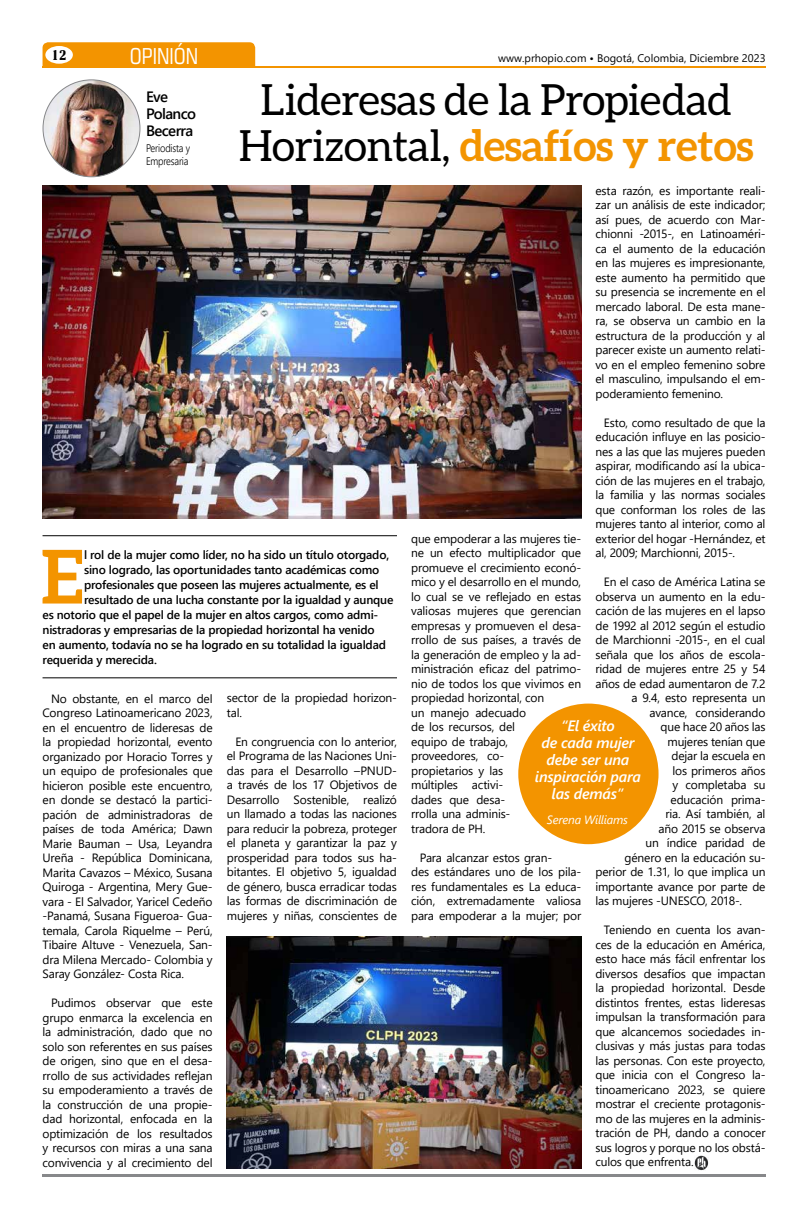
<style>
.page{position:relative;width:794px;height:1219px;background:#fff}
.page>*{position:absolute;margin:0;border:0;box-sizing:border-box;transform-origin:0 0}
.t1{font:700 74.2px "Aleo";color:#f39400}
.t2{font:43px/46px "Aleo";letter-spacing:-.01em;color:#000;text-align:center}
.t3{font:condensed 22px "Square 721 BT";color:#fff}
.t4{font:italic 600 15px/17px "Segoe UI";letter-spacing:-.015em;color:#fff;text-align:center}
.t5{font:600 15px/17px "Segoe UI";letter-spacing:-.04em;color:#000}
.t6{font:700 condensed 14px "Melior BQ";color:#000}
.t7{font:12px/14.5px "Segoe UI";letter-spacing:-.015em;color:#000;text-align:justify}
.t8{font:600 12px "Segoe UI";letter-spacing:-.015em;color:#000}
.t9{font:italic 12px "Segoe UI";letter-spacing:-.015em;color:#fff}
.t10{font:11px "Segoe UI";color:#000}
.t11{font:300 11px/13px "Segoe UI";letter-spacing:-.02em;color:#000;scale:.85 1}
.s1{font-weight:600}
.s2{font-weight:700;color:#f39400}
</style>
<div class="page">
<hr style="left:43px;top:66px;width:722px;height:1px;background:#f39400">
<div style="left:43px;top:42px;width:212px;height:24px;background:#f39400"></div>
<div style="left:45px;top:46px;width:28px;height:18px;background:#fff;border-radius:50%"></div>
<hr style="left:43px;top:1174px;width:722px;height:2px;background:#87888a">
<hr style="left:43px;top:536px;width:354px;height:1px;background:#000">
<hr style="left:43px;top:678px;width:354px;height:1px;background:#000">
<img style="left:43px;top:80px;width:97px;height:97px;border-radius:48px">
<img style="left:227px;top:937px;width:354px;height:232px">
<img style="left:43px;top:186px;width:538px;height:332px">
<div style="left:518px;top:704px;width:140px;height:140px;background:#f39400;border-radius:50%"></div>
<img style="left:694px;top:1156px;width:15px;height:14px">
<p class="t6" style="left:52px;top:47px;width:17px">12</p>
<h3 class="t3" style="left:130px;top:43px;width:70px">OPINIÓN</h3>
<p class="t10" style="left:498px;top:47px;width:269px">www.prhopio.com <span class="s1">•</span> Bogotá, Colombia, Diciembre 2023</p>
<h2 class="t2" style="left:239px;top:77px;width:516px">Lideresas de la Propiedad<br>Horizontal, <span class="s2">desafíos y retos</span></h2>
<p class="t5" style="left:146px;top:87px;width:52px">Eve<br>Polanco<br>Becerra</p>
<p class="t11" style="left:146px;top:141px;width:53px">Periodista y<br>Empresaria</p>
<h1 class="t1" style="left:41px;top:534px;width:44px">E</h1>
<p class="t8" style="left:84px;top:543px;width:307px">l rol de la mujer como líder, no ha sido un título otorgado,</p>
<p class="t8" style="left:84px;top:558px;width:297px">sino logrado, las oportunidades tanto académicas como</p>
<p class="t8" style="left:84px;top:573px;width:296px">profesionales que poseen las mujeres actualmente, es el</p>
<p class="t8" style="left:84px;top:588px;width:311px">resultado de una lucha constante por la igualdad y aunque</p>
<p class="t8" style="left:43px;top:603px;width:337px">es notorio que el papel de la mujer en altos cargos, como admi-</p>
<p class="t8" style="left:43px;top:618px;width:334px">nistradoras y empresarias de la propiedad horizontal ha venido</p>
<p class="t8" style="left:43px;top:633px;width:345px">en aumento, todavía no se ha logrado en su totalidad la igualdad</p>
<p class="t8" style="left:43px;top:648px;width:116px">requerida y merecida.</p>
<p class="t7" style="left:43px;top:690px;width:172px;text-indent:9px">No obstante, en el marco del Congreso Latinoamericano 2023, en el encuentro de lideresas de la propiedad horizontal, evento organizado por Horacio Torres y un equipo de profesionales que hicieron posible este encuentro, en donde se destacó la partici&shy;pación de administradoras de países de toda América; Dawn Marie Bauman – Usa, Leyandra Ureña - República Dominicana, Marita Cavazos – México, Susana Quiroga - Argentina, Mery Gue&shy;vara - El Salvador, Yaricel Cedeño -Panamá, Susana Figueroa- Gua&shy;temala, Carola Riquelme – Perú, Tibaire Altuve - Venezuela, San&shy;dra Milena Mercado- Colombia y Saray González- Costa Rica.</p>
<p class="t7" style="left:43px;top:994px;width:172px;text-indent:9px">Pudimos observar que este grupo enmarca la excelencia en la administración, dado que no solo son referentes en sus países de origen, sino que en el desa&shy;rrollo de sus actividades reflejan su empoderamiento a través de la construcción de una propie&shy;dad horizontal, enfocada en la optimización de los resultados y recursos con miras a una sana convivencia y al crecimiento del</p>
<p class="t7" style="left:227px;top:690px;width:172px">sector de la propiedad horizon&shy;tal.</p>
<p class="t7" style="left:227px;top:733px;width:172px;text-indent:9px">En congruencia con lo anterior, el Programa de las Naciones Uni&shy;das para el Desarrollo –PNUD&shy;a través de los 17 Objetivos de Desarrollo Sostenible, realizó un llamado a todas las naciones para reducir la pobreza, proteger el planeta y garantizar la paz y prosperidad para todos sus ha&shy;bitantes. El objetivo 5, igualdad de género, busca erradicar todas las formas de discriminación de mujeres y niñas, conscientes de</p>
<p class="t7" style="left:595px;top:182px;width:172px">esta razón, es importante reali&shy;zar un análisis de este indicador; así pues, de acuerdo con Mar&shy;chionni -2015-, en Latinoaméri&shy;ca el aumento de la educación en las mujeres es impresionante, este aumento ha permitido que su presencia se incremente en el mercado laboral. De esta mane&shy;ra, se observa un cambio en la estructura de la producción y al parecer existe un aumento relati&shy;vo en el empleo femenino sobre el masculino, impulsando el em&shy;poderamiento femenino.</p>
<p class="t7" style="left:595px;top:414px;width:172px;text-indent:9px">Esto, como resultado de que la educación influye en las posicio&shy;nes a las que las mujeres pueden aspirar, modificando así la ubica&shy;ción de las mujeres en el trabajo, la familia y las normas sociales que conforman los roles de las mujeres tanto al interior, como al exterior del hogar -Hernández, et al, 2009; Marchionni, 2015-.</p>
<p class="t7" style="left:604px;top:574px;width:163px">En el caso de América Latina se</p>
<p class="t7" style="left:595px;top:588px;width:172px">observa un aumento en la edu-</p>
<p class="t7" style="left:595px;top:603px;width:172px">cación de las mujeres en el lapso</p>
<p class="t7" style="left:595px;top:617px;width:171px">de 1992 al 2012 según el estudio</p>
<p class="t7" style="left:595px;top:632px;width:172px">de Marchionni -2015-, en el cual</p>
<p class="t7" style="left:595px;top:646px;width:172px">señala que los años de escola-</p>
<p class="t7" style="left:595px;top:661px;width:171px">ridad de mujeres entre 25 y 54</p>
<p class="t7" style="left:595px;top:675px;width:172px">años de edad aumentaron de 7.2</p>
<p class="t7" style="left:631px;top:690px;width:136px">a 9.4, esto representa un</p>
<p class="t7" style="left:649px;top:704px;width:118px">avance, considerando</p>
<p class="t7" style="left:660px;top:719px;width:106px">que hace 20 años las</p>
<p class="t7" style="left:667px;top:733px;width:100px">mujeres tenían que</p>
<p class="t7" style="left:671px;top:748px;width:96px">dejar la escuela en</p>
<p class="t7" style="left:672px;top:762px;width:94px">los primeros años</p>
<p class="t7" style="left:672px;top:777px;width:95px">y completaba su</p>
<p class="t7" style="left:670px;top:791px;width:97px">educación prima-</p>
<p class="t7" style="left:665px;top:806px;width:101px">ria. Así también, al</p>
<p class="t7" style="left:658px;top:820px;width:109px">año 2015 se observa</p>
<p class="t7" style="left:645px;top:835px;width:122px">un índice paridad de</p>
<p class="t7" style="left:624px;top:849px;width:142px">género en la educación su-</p>
<p class="t7" style="left:595px;top:864px;width:172px">perior de 1.31, lo que implica un</p>
<p class="t7" style="left:595px;top:878px;width:172px">importante avance por parte de</p>
<p class="t7" style="left:595px;top:893px;width:148px">las mujeres -UNESCO, 2018-.</p>
<p class="t7" style="left:595px;top:922px;width:172px;text-indent:9px">Teniendo en cuenta los avan&shy;ces de la educación en América, esto hace más fácil enfrentar los diversos desafíos que impactan la propiedad horizontal. Desde distintos frentes, estas lideresas impulsan la transformación para que alcancemos sociedades in&shy;clusivas y más justas para todas las personas. Con este proyecto, que inicia con el Congreso la&shy;tinoamericano 2023, se quiere mostrar el creciente protagonis&shy;mo de las mujeres en la adminis&shy;tración de PH, dando a conocer sus logros y porque no los obstá&shy;culos que enfrenta.</p>
<p class="t7" style="left:411px;top:530px;width:172px;text-align:left">que empoderar a las mujeres tie&shy;ne un efecto multiplicador que promueve el crecimiento econó&shy;mico y el desarrollo en el mundo, lo cual se ve reflejado en estas valiosas mujeres que gerencian empresas y promueven el desa&shy;rrollo de sus países, a través de la generación de empleo y la ad&shy;ministración eficaz del patrimo&shy;nio de todos los que vivimos en propiedad horizontal, con<br>un manejo adecuado<br>de los recursos, del<br>equipo de trabajo,<br>proveedores, co-<br>propietarios y las<br>múltiples activi-<br>dades que desa-<br>rrolla una adminis-<br>tradora de PH.</p>
<p class="t7" style="left:411px;top:849px;width:172px;text-align:left;text-indent:9px">Para alcanzar estos gran-<br>des estándares uno de los pila&shy;res fundamentales es La educa&shy;ción, extremadamente valiosa para empoderar a la mujer; por</p>
<p class="t4" style="left:535px;top:714px;width:108px">“El éxito<br>de cada mujer debe ser una inspiración para las demás”</p>
<p class="t9" style="left:547px;top:808px;width:83px">Serena Williams</p>
</div>
